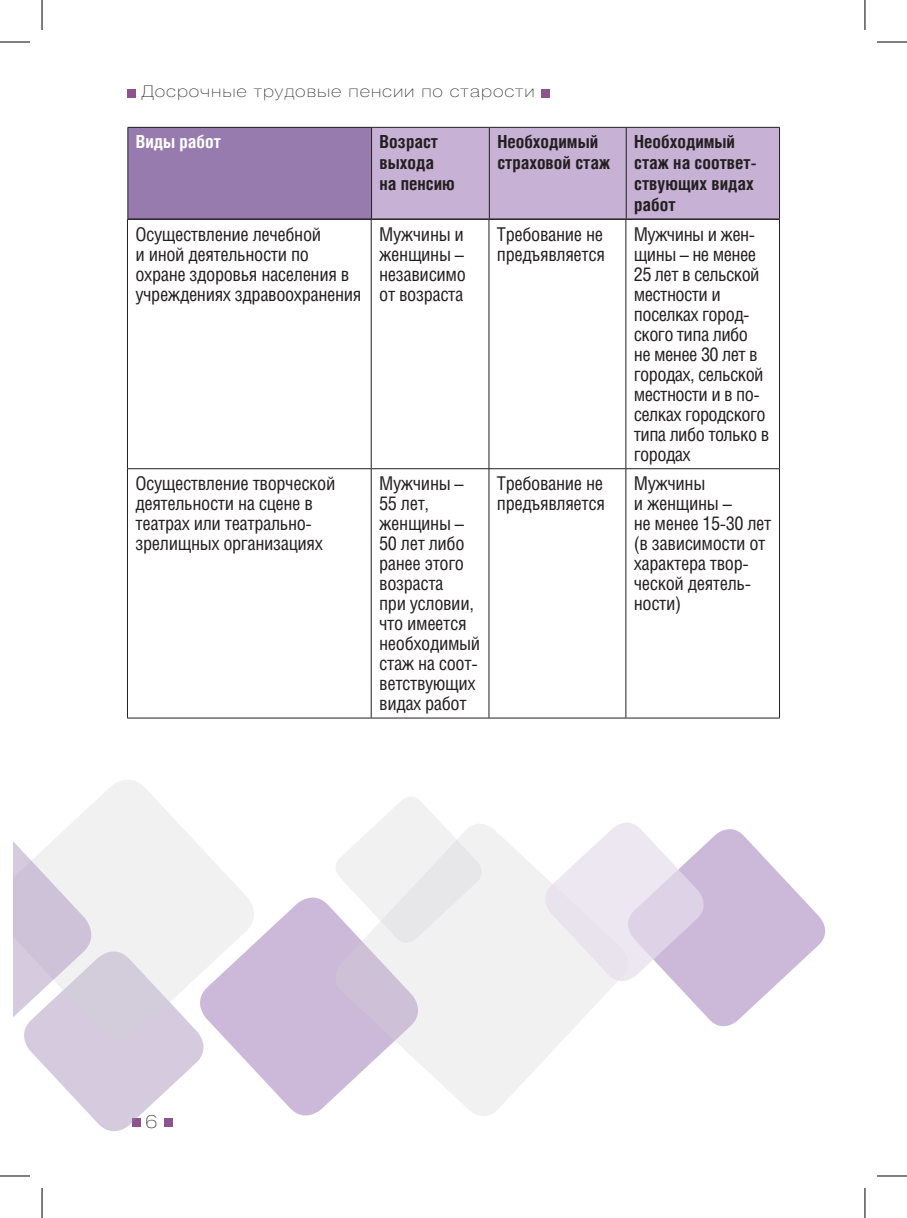
<style>
.page{position:relative;width:907px;height:1218px;background:#fff}
.page>*{position:absolute;margin:0;border:0;box-sizing:border-box;transform-origin:0 0}
.t1{font:condensed 19px/20px "Helios";letter-spacing:-.02em;color:#231f20}
.t2{font:700 condensed 18px/21px "Helios";color:#231f20}
.t3{font:700 condensed 18px "Helios";color:#fff}
.t4{font:100 expanded 18px "Helios";color:#231f20}
.t5{font:100 expanded 16px "Helios";letter-spacing:.06em;color:#231f20}
</style>
<div class="page">
<div style="left:127px;top:89px;width:8px;height:9px;background:#8b548e"></div>
<div style="left:540px;top:89px;width:9px;height:9px;background:#8b548e"></div>
<svg style="left:236px;top:897px;width:91px;height:219px;fill:#ccb9d9"></svg>
<svg style="left:327px;top:826px;width:283px;height:290px;fill:#f1f1f2"></svg>
<svg style="left:90px;top:780px;width:174px;height:270px"></svg>
<svg style="left:14px;top:807px;width:198px;height:324px"></svg>
<svg style="left:681px;top:829px;width:145px;height:198px;fill:#ccb9d9"></svg>
<svg style="left:537px;top:823px;width:174px;height:166px"></svg>
<svg style="left:330px;top:797px;width:157px;height:151px"></svg>
<hr style="left:127px;top:220px;width:1px;height:248px;background:#231f20">
<hr style="left:370px;top:220px;width:1px;height:248px;background:#231f20">
<hr style="left:488px;top:220px;width:1px;height:248px;background:#231f20">
<hr style="left:625px;top:220px;width:1px;height:248px;background:#231f20">
<hr style="left:778px;top:220px;width:1px;height:248px;background:#231f20">
<hr style="left:127px;top:468px;width:244px;height:1px;background:#231f20">
<hr style="left:127px;top:469px;width:1px;height:249px;background:#231f20">
<hr style="left:371px;top:468px;width:117px;height:1px;background:#231f20">
<hr style="left:370px;top:469px;width:1px;height:249px;background:#231f20">
<hr style="left:488px;top:468px;width:137px;height:1px;background:#231f20">
<hr style="left:488px;top:469px;width:1px;height:249px;background:#231f20">
<hr style="left:625px;top:468px;width:154px;height:1px;background:#231f20">
<hr style="left:625px;top:469px;width:1px;height:249px;background:#231f20">
<hr style="left:778px;top:469px;width:1px;height:249px;background:#231f20">
<hr style="left:127px;top:718px;width:244px;height:1px;background:#231f20">
<hr style="left:371px;top:718px;width:117px;height:1px;background:#231f20">
<hr style="left:488px;top:718px;width:137px;height:1px;background:#231f20">
<hr style="left:625px;top:718px;width:154px;height:1px;background:#231f20">
<div style="left:128px;top:127px;width:243px;height:92px;background:#977bae"></div>
<div style="left:372px;top:128px;width:406px;height:91px;background:#c7b2d5"></div>
<hr style="left:127px;top:127px;width:244px;height:1px;background:#231f20">
<hr style="left:127px;top:128px;width:1px;height:91px;background:#231f20">
<hr style="left:371px;top:127px;width:118px;height:1px;background:#231f20">
<hr style="left:371px;top:128px;width:1px;height:91px;background:#231f20">
<hr style="left:489px;top:127px;width:137px;height:1px;background:#231f20">
<hr style="left:488px;top:128px;width:1px;height:91px;background:#231f20">
<hr style="left:626px;top:127px;width:153px;height:1px;background:#231f20">
<hr style="left:625px;top:128px;width:1px;height:91px;background:#231f20">
<hr style="left:778px;top:128px;width:1px;height:91px;background:#231f20">
<hr style="left:127px;top:219px;width:244px;height:1px;background:#231f20">
<hr style="left:371px;top:219px;width:118px;height:1px;background:#231f20">
<hr style="left:489px;top:219px;width:137px;height:1px;background:#231f20">
<hr style="left:626px;top:219px;width:153px;height:1px;background:#231f20">
<hr style="left:0;top:42px;width:30px;height:1px;background:#000">
<hr style="left:876px;top:42px;width:30px;height:1px;background:#000">
<hr style="left:0;top:1176px;width:30px;height:1px;background:#000">
<hr style="left:876px;top:1176px;width:30px;height:1px;background:#000">
<hr style="left:42px;top:0;width:1px;height:30px;background:#000">
<hr style="left:42px;top:1188px;width:1px;height:30px;background:#000">
<hr style="left:864px;top:0;width:1px;height:30px;background:#000">
<hr style="left:864px;top:1188px;width:1px;height:30px;background:#000">
<p class="t5" style="left:141px;top:81px;width:394px">Досрочные трудовые пенсии по старости</p>
<p class="t3" style="left:136px;top:131px;width:86px">Виды работ</p>
<p class="t2" style="left:379px;top:131px;width:77px">Возраст выхода на пенсию</p>
<p class="t2" style="left:497px;top:131px;width:114px">Необходимый страховой стаж</p>
<p class="t2" style="left:634px;top:131px;width:124px">Необходимый стаж на соответ&shy;ствующих видах работ</p>
<p class="t1" style="left:135px;top:224px;width:227px">Осуществление лечебной<br>и иной деятельности по охране здоровья населения в учреждениях здравоохранения</p>
<p class="t1" style="left:379px;top:224px;width:88px;text-align:justify">Мужчины и женщины – независимо от возраста</p>
<p class="t1" style="left:496px;top:224px;width:109px">Требование не предъявляется</p>
<p class="t1" style="left:633px;top:224px;width:137px">Мужчины и жен&shy;щины – не менее<br>25 лет в сельской местности и поселках город&shy;ского типа либо не менее 30 лет в городах, сельской местности и в по&shy;селках городского типа либо только в городах</p>
<p class="t1" style="left:135px;top:473px;width:201px">Осуществление творческой деятельности на сцене в театрах или театрально&shy;зрелищных организациях</p>
<p class="t1" style="left:379px;top:473px;width:103px">Мужчины –<br>55 лет, женщины –<br>50 лет либо ранее этого возраста<br>при условии, что имеется необходимый стаж на соот&shy;ветствующих видах работ</p>
<p class="t1" style="left:496px;top:473px;width:109px">Требование не предъявляется</p>
<p class="t1" style="left:633px;top:473px;width:139px">Мужчины<br>и женщины –<br>не менее 15-30 лет (в зависимости от характера твор&shy;ческой деятель&shy;ности)</p>
<p class="t4" style="left:145px;top:1110px;width:13px">6</p>
</div>
